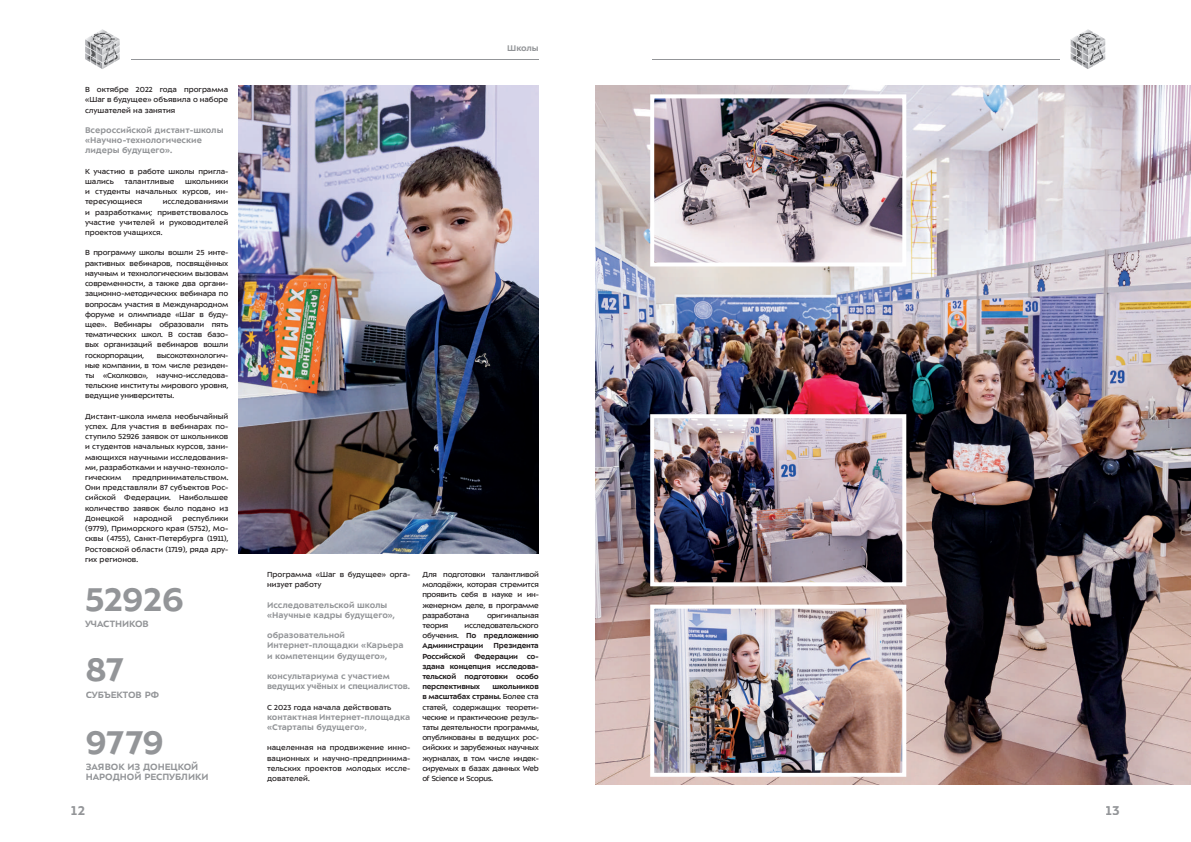
<style>
.page{position:relative;width:1191px;height:842px;background:#fff}
.page>*{position:absolute;margin:0;border:0;box-sizing:border-box;transform-origin:0 0}
.t1{font:700 36px/71.7px "ALS Sector";color:#939598}
.t2{font:700 14px "ALS Sector";color:#939598}
.t3{font:700 10px/10px "ALS Sector";color:#939598}
.t4{font:700 9px/10.2px "ALS Sector";color:#939598}
.t5{font:700 9px/10.2px "ALS Sector";letter-spacing:-.02em;color:#939598}
.t6{font:8px/10.2px "ALS Sector";color:#231f20;text-align:justify}
.t7{font:700 8px/10.2px "ALS Sector";letter-spacing:-.03em;color:#231f20;text-align:justify}
.t8{font:8px "ALS Sector";letter-spacing:-.03em;color:#231f20}
.s1{font-weight:400;font-size:8px}
.s2{font-weight:700}
.s3{color:#fff}
</style>
<div class="page">
<svg style="left:85px;top:29px;width:35px;height:40px"></svg>
<svg style="left:1070px;top:29px;width:35px;height:40px"></svg>
<hr style="left:132px;top:59px;width:407px;height:1px;background:#939598">
<hr style="left:652px;top:59px;width:407px;height:1px;background:#939598">
<img style="left:239px;top:85px;width:300px;height:468px">
<img style="left:595px;top:85px;width:596px;height:700px">
<img style="left:655px;top:99px;width:246px;height:162px">
<div style="left:650px;top:94px;width:256px;height:172px;border:4px solid #fff"></div>
<img style="left:655px;top:419px;width:246px;height:162px">
<div style="left:650px;top:414px;width:256px;height:172px;border:4px solid #fff"></div>
<img style="left:655px;top:610px;width:246px;height:162px">
<div style="left:650px;top:605px;width:256px;height:172px;border:4px solid #fff"></div>
<p class="t6" style="left:85px;top:84px;width:145px">В октябре 2022 года программа «Шаг в будущее» объявила о наборе слушателей на занятия</p>
<p class="t4" style="left:85px;top:125px;width:140px">Всероссийской дистант-школы «Научно-технологические лидеры будущего».</p>
<p class="t6" style="left:85px;top:166px;width:145px">К участию в работе школы пригла&shy;шались</p>
<p class="t6" style="left:85px;top:176px;width:145px;text-indent:100px">школьники и студенты начальных курсов, ин&shy;тересующиеся</p>
<p class="t6" style="left:124px;top:176px;width:52px">талантливые</p>
<p class="t6" style="left:85px;top:197px;width:145px;text-indent:78px">исследованиями и разработками; приветствовалось участие учителей и руководителей проектов учащихся.</p>
<p class="t6" style="left:85px;top:248px;width:145px">В программу школы вошли 25 инте&shy;рактивных вебинаров, посвящённых научным и технологическим вызовам современности, а также два органи&shy;зационно-методических вебинара по вопросам участия в Международном форуме и олимпиаде «Шаг в буду&shy;щее». Вебинары образовали пять тематических школ. В состав базо&shy;вых организаций вебинаров вошли госкорпорации,</p>
<p class="t6" style="left:85px;top:350px;width:145px;text-indent:72px">высокотехнологич&shy;ные компании, в том числе резиден&shy;ты «Сколково», научно-исследова&shy;тельские институты мирового уровня, ведущие университеты.</p>
<p class="t6" style="left:85px;top:411px;width:145px">Дистант-школа имела необычайный успех. Для участия в вебинарах по&shy;ступило 52926 заявок от школьников и студентов начальных курсов, зани&shy;мающихся научными исследования&shy;ми, разработками и научно-техноло&shy;гическим</p>
<p class="t6" style="left:85px;top:472px;width:145px;text-indent:47px">предпринимательством.<br>Они представляли 87 субъектов Рос&shy;сийской Федерации. Наибольшее количество заявок было подано из Донецкой</p>
<p class="t6" style="left:134px;top:513px;width:40px">народной</p>
<p class="t6" style="left:85px;top:513px;width:145px;text-indent:98px">республики (9779), Приморского края (5752), Мо&shy;сквы (4755), Санкт-Петербурга (1911), Ростовской области (1719), ряда дру&shy;гих регионов.</p>
<h1 class="t1" style="left:85px;top:563px;width:100px">52926<br>87<br>9779</h1>
<p class="t3" style="left:85px;top:619px;width:65px">УЧАСТНИКОВ</p>
<p class="t3" style="left:86px;top:689px;width:75px">СУБЪЕКТОВ РФ</p>
<p class="t3" style="left:86px;top:762px;width:124px">ЗАЯВОК ИЗ ДОНЕЦКОЙ<br>НАРОДНОЙ РЕСПУБЛИКИ</p>
<p class="t4" style="left:507px;top:43px;width:33px">Школы</p>
<p class="t6" style="left:267px;top:569px;width:145px">Программа «Шаг в будущее» орга&shy;низует работу</p>
<p class="t4" style="left:267px;top:599px;width:129px">Исследовательской школы «Научные кадры будущего»,</p>
<p class="t4" style="left:267px;top:630px;width:138px">образовательной<br>Интернет-площадки «Карьера и компетенции будущего»,</p>
<p class="t5" style="left:267px;top:671px;width:144px">консультариума с участием ведущих учёных и специалистов.</p>
<p class="t6" style="left:267px;top:702px;width:126px">С 2023 года начала действовать</p>
<p class="t4" style="left:267px;top:712px;width:145px">контактная Интернет-площадка «Стартапы будущего»<span class="s1">,</span></p>
<p class="t6" style="left:267px;top:743px;width:145px">нацеленная на продвижение инно&shy;вационных и научно-предпринима&shy;тельских проектов молодых иссле&shy;дователей.</p>
<p class="t6" style="left:422px;top:569px;width:118px">Для подготовки талантливой молодёжи, которая стремится проявить себя в науке и ин&shy;женерном деле, в программе разработана</p>
<p class="t8" style="left:487px;top:611px;width:53px">оригинальная</p>
<p class="t6" style="left:422px;top:620px;width:118px;text-indent:42px">исследовательского обучения. <span class="s2">По предложению Администрации</span></p>
<p class="t6" style="left:422px;top:620px;width:27px">теория</p>
<p class="t7" style="left:422px;top:641px;width:118px;text-indent:71px">Президента Российской Федерации со&shy;здана концепция исследова&shy;тельской подготовки особо перспективных</p>
<p class="t6" style="left:422px;top:681px;width:118px;text-indent:70px"><span class="s2">школьников в масштабах страны.</span> Более ста статей, содержащих теорети&shy;ческие и практические резуль&shy;таты деятельности программы, опубликованы в ведущих рос&shy;сийских и зарубежных научных журналах, в том числе индек&shy;сируемых в базах данных Web of Science и Scopus.<span class="s3">п</span></p>
<h2 class="t2" style="left:71px;top:803px;width:15px">12</h2>
<h2 class="t2" style="left:1106px;top:803px;width:15px">13</h2>
</div>
